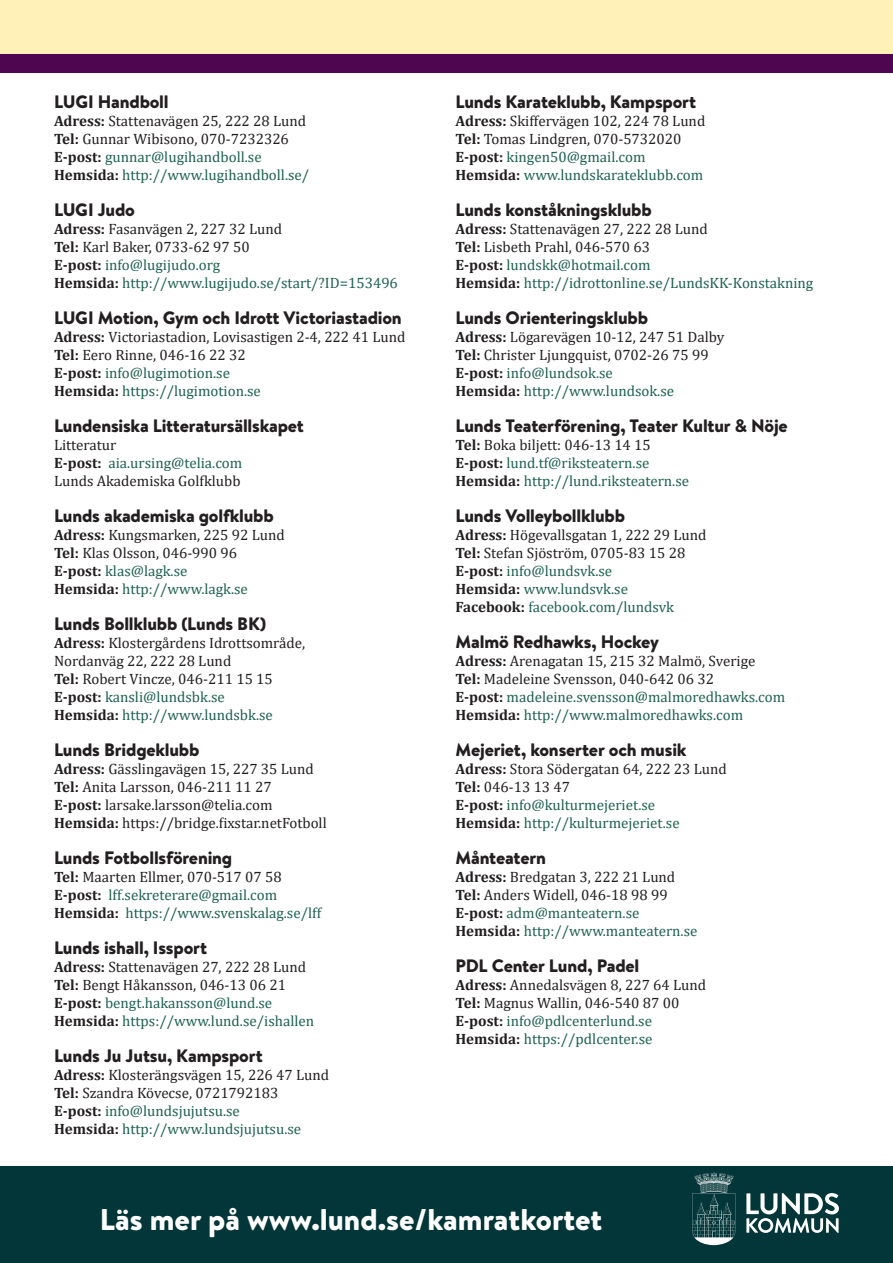
<style>
.page{position:relative;width:893px;height:1263px;background:#fff}
.page>*{position:absolute;margin:0;border:0;box-sizing:border-box;transform-origin:0 0}
.t1{font:900 30px "Brandon Text";color:#fff}
.bröd{font:900 18px "Brandon Text";letter-spacing:-.01em;color:#231f20}
.bröd-2{font:15px/18px "Cambria";color:#231f20}
.bröd-3{font:15px/18px "Cambria";color:#1e6251}
.s1{font-weight:700}
.s2{color:#1e6251}
.s3{font-weight:700;color:#231f20}
.s4{color:#231f20}
</style>
<div class="page">
<div style="left:1px;top:0;width:892px;height:54px;background:#fff1b8"></div>
<div style="left:0;top:1166px;width:893px;height:97px;background:#033638"></div>
<svg style="left:746px;top:1193px;width:93px;height:40px"></svg>
<svg style="left:692px;top:1173px;width:43px;height:72px"></svg>
<div style="left:1px;top:54px;width:892px;height:18px;background:#4f0650"></div>
<p class="bröd" style="left:54px;top:89px;width:116px">LUGI Handboll</p>
<p class="bröd-2" style="left:54px;top:112px;width:257px"><span class="s1">Adress:</span> Stattenavägen 25, 222 28 Lund <span class="s1">Tel:</span> Gunnar Wibisono, 070-7232326<br><span class="s1">E-post:</span> <span class="s2">gunnar@lugihandboll.se </span><span class="s1">Hemsida:</span> <span class="s2">http://www.lugihandboll.se/</span></p>
<p class="bröd" style="left:54px;top:197px;width:82px">LUGI Judo</p>
<p class="bröd-2" style="left:54px;top:220px;width:230px"><span class="s1">Adress:</span> Fasanvägen 2, 227 32 Lund<br><span class="s1">Tel:</span> Karl Baker, 0733-62 97 50<br><span class="s1">E-post:</span> <span class="s2">info@lugijudo.org</span></p>
<p class="bröd-3" style="left:54px;top:274px;width:345px"><span class="s3">Hemsida:</span> http://www.lugijudo.se/start/?ID=153496</p>
<p class="bröd" style="left:54px;top:305px;width:349px">LUGI Motion, Gym och Idrott Victoriastadion</p>
<p class="bröd-2" style="left:54px;top:328px;width:353px"><span class="s1">Adress:</span> Victoriastadion, Lovisastigen 2-4, 222 41 Lund <span class="s1">Tel:</span> Eero Rinne, 046-16 22 32<br><span class="s1">E-post:</span> <span class="s2">info@lugimotion.se<br></span><span class="s1">Hemsida:</span> <span class="s2">https://lugimotion.se</span></p>
<p class="bröd" style="left:54px;top:413px;width:251px">Lundensiska Litteratursällskapet</p>
<p class="bröd-2" style="left:54px;top:436px;width:64px">Litteratur</p>
<p class="bröd-3" style="left:54px;top:454px;width:190px"><span class="s3">E-post:</span> aia.ursing@telia.com</p>
<p class="bröd-2" style="left:54px;top:472px;width:188px">Lunds Akademiska Golfklubb</p>
<p class="bröd" style="left:54px;top:503px;width:221px">Lunds akademiska golfklubb</p>
<p class="bröd-2" style="left:54px;top:526px;width:232px"><span class="s1">Adress:</span> Kungsmarken, 225 92 Lund<br><span class="s1">Tel:</span> Klas Olsson, 046-990 96<br><span class="s1">E-post:</span> <span class="s2">klas@lagk.se<br></span><span class="s1">Hemsida:</span> <span class="s2">http://www.lagk.se</span></p>
<p class="bröd" style="left:54px;top:611px;width:214px">Lunds Bollklubb (Lunds BK)</p>
<p class="bröd-2" style="left:54px;top:634px;width:253px"><span class="s1">Adress:</span> Klostergårdens Idrottsområde,</p>
<p class="bröd-2" style="left:54px;top:652px;width:220px">Nordanväg 22, 222 28 Lund<br><span class="s1">Tel:</span> Robert Vincze, 046-211 15 15<br><span class="s1">E-post:</span> <span class="s2">kansli@lundsbk.se<br></span><span class="s1">Hemsida:</span> <span class="s2">http://www.lundsbk.se</span></p>
<p class="bröd" style="left:54px;top:737px;width:147px">Lunds Bridgeklubb</p>
<p class="bröd-2" style="left:54px;top:760px;width:261px"><span class="s1">Adress:</span> Gässlingavägen 15, 227 35 Lund</p>
<p class="bröd-2" style="left:54px;top:778px;width:219px"><span class="s1">Tel:</span> Anita Larsson, 046-211 11 27</p>
<p class="bröd-2" style="left:54px;top:796px;width:220px"><span class="s1">E-post:</span> larsake.larsson@telia.com</p>
<p class="bröd-2" style="left:54px;top:814px;width:274px"><span class="s1">Hemsida:</span> https://bridge.fixstar.netFotboll</p>
<p class="bröd" style="left:54px;top:845px;width:180px">Lunds Fotbollsförening</p>
<p class="bröd-3" style="left:54px;top:868px;width:269px"><span class="s3">Tel:</span> <span class="s4">Maarten Ellmer, 070-517 07 58<br></span><span class="s3">E-post:</span> lff.sekreterare@gmail.com<br><span class="s3">Hemsida:</span> https://www.svenskalag.se/lff</p>
<p class="bröd" style="left:54px;top:935px;width:155px">Lunds ishall, Issport</p>
<p class="bröd-3" style="left:54px;top:958px;width:262px"><span class="s3">Adress:</span> <span class="s4">Stattenavägen 27, 222 28 Lund </span><span class="s3">Tel:</span> <span class="s4">Bengt Håkansson, 046-13 06 21<br></span><span class="s3">E-post:</span> bengt.hakansson@lund.se <span class="s3">Hemsida:</span> https://www.lund.se/ishallen</p>
<p class="bröd" style="left:54px;top:1043px;width:210px">Lunds Ju Jutsu, Kampsport</p>
<p class="bröd-2" style="left:54px;top:1066px;width:277px"><span class="s1">Adress:</span> Klosterängsvägen 15, 226 47 Lund <span class="s1">Tel:</span> Szandra Kövecse, 0721792183<br><span class="s1">E-post:</span> <span class="s2">info@lundsjujutsu.se<br></span><span class="s1">Hemsida:</span> <span class="s2">http://www.lundsjujutsu.se</span></p>
<p class="bröd" style="left:455px;top:89px;width:242px">Lunds Karateklubb, Kampsport</p>
<p class="bröd-2" style="left:455px;top:112px;width:251px"><span class="s1">Adress:</span> Skiffervägen 102, 224 78 Lund<br><span class="s1">Tel:</span> Tomas Lindgren, 070-5732020<br><span class="s1">E-post:</span> <span class="s2">kingen50@gmail.com</span></p>
<p class="bröd-3" style="left:455px;top:166px;width:249px"><span class="s3">Hemsida:</span> www.lundskarateklubb.com</p>
<p class="bröd" style="left:455px;top:197px;width:198px">Lunds konståkningsklubb</p>
<p class="bröd-3" style="left:455px;top:220px;width:359px"><span class="s3">Adress:</span> <span class="s4">Stattenavägen 27, 222 28 Lund<br></span><span class="s3">Tel:</span> <span class="s4">Lisbeth Prahl, 046-570 63<br></span><span class="s3">E-post:</span> lundskk@hotmail.com<br><span class="s3">Hemsida:</span> http://idrottonline.se/LundsKK-Konstakning</p>
<p class="bröd" style="left:455px;top:305px;width:194px">Lunds Orienteringsklubb</p>
<p class="bröd-2" style="left:455px;top:328px;width:270px"><span class="s1">Adress:</span> Lögarevägen 10-12, 247 51 Dalby <span class="s1">Tel:</span> Christer Ljungquist, 0702-26 75 99<br><span class="s1">E-post:</span> <span class="s2">info@lundsok.se<br></span><span class="s1">Hemsida:</span> <span class="s2">http://www.lundsok.se</span></p>
<p class="bröd" style="left:455px;top:413px;width:334px">Lunds Teaterförening, Teater Kultur &amp; Nöje</p>
<p class="bröd-3" style="left:455px;top:436px;width:235px"><span class="s3">Tel:</span> <span class="s4">Boka biljett: 046-13 14 15<br></span><span class="s3">E-post:</span> lund.tf@riksteatern.se<br><span class="s3">Hemsida:</span> http://lund.riksteatern.se</p>
<p class="bröd" style="left:455px;top:503px;width:171px">Lunds Volleybollklubb</p>
<p class="bröd-2" style="left:455px;top:526px;width:253px"><span class="s1">Adress:</span> Högevallsgatan 1, 222 29 Lund<br><span class="s1">Tel:</span> Stefan Sjöström, 0705-83 15 28<br><span class="s1">E-post:</span> <span class="s2">info@lundsvk.se<br></span><span class="s1">Hemsida:</span> <span class="s2">www.lundsvk.se<br></span><span class="s1">Facebook:</span> <span class="s2">facebook.com/lundsvk</span></p>
<p class="bröd" style="left:455px;top:629px;width:205px">Malmö Redhawks, Hockey</p>
<p class="bröd-3" style="left:455px;top:652px;width:331px"><span class="s3">Adress:</span> <span class="s4">Arenagatan 15, 215 32 Malmö, Sverige<br></span><span class="s3">Tel:</span> <span class="s4">Madeleine Svensson, 040-642 06 32<br></span><span class="s3">E-post:</span> madeleine.svensson@malmoredhawks.com <span class="s3">Hemsida:</span> http://www.malmoredhawks.com</p>
<p class="bröd" style="left:455px;top:737px;width:233px">Mejeriet, konserter och musik</p>
<p class="bröd-3" style="left:455px;top:760px;width:273px"><span class="s3">Adress:</span> <span class="s4">Stora Södergatan 64, 222 23 Lund<br></span><span class="s3">Tel:</span> <span class="s4">046-13 13 47<br></span><span class="s3">E-post:</span> info@kulturmejeriet.se<br><span class="s3">Hemsida:</span> http://kulturmejeriet.se</p>
<p class="bröd" style="left:455px;top:845px;width:92px">Månteatern</p>
<p class="bröd-2" style="left:455px;top:868px;width:243px"><span class="s1">Adress:</span> Bredgatan 3, 222 21 Lund<br><span class="s1">Tel:</span> Anders Widell, 046-18 98 99<br><span class="s1">E-post:</span> <span class="s2">adm@manteatern.se<br></span><span class="s1">Hemsida:</span> <span class="s2">http://www.manteatern.se</span></p>
<p class="bröd" style="left:455px;top:953px;width:185px">PDL Center Lund, Padel</p>
<p class="bröd-2" style="left:455px;top:976px;width:252px"><span class="s1">Adress:</span> Annedalsvägen 8, 227 64 Lund <span class="s1">Tel:</span> Magnus Wallin, 046-540 87 00<br><span class="s1">E-post:</span> <span class="s2">info@pdlcenterlund.se </span><span class="s1">Hemsida:</span> <span class="s2">https://pdlcenter.se</span></p>
<p class="t1" style="left:100px;top:1198px;width:504px">Läs mer på www.lund.se/kamratkortet</p>
</div>
